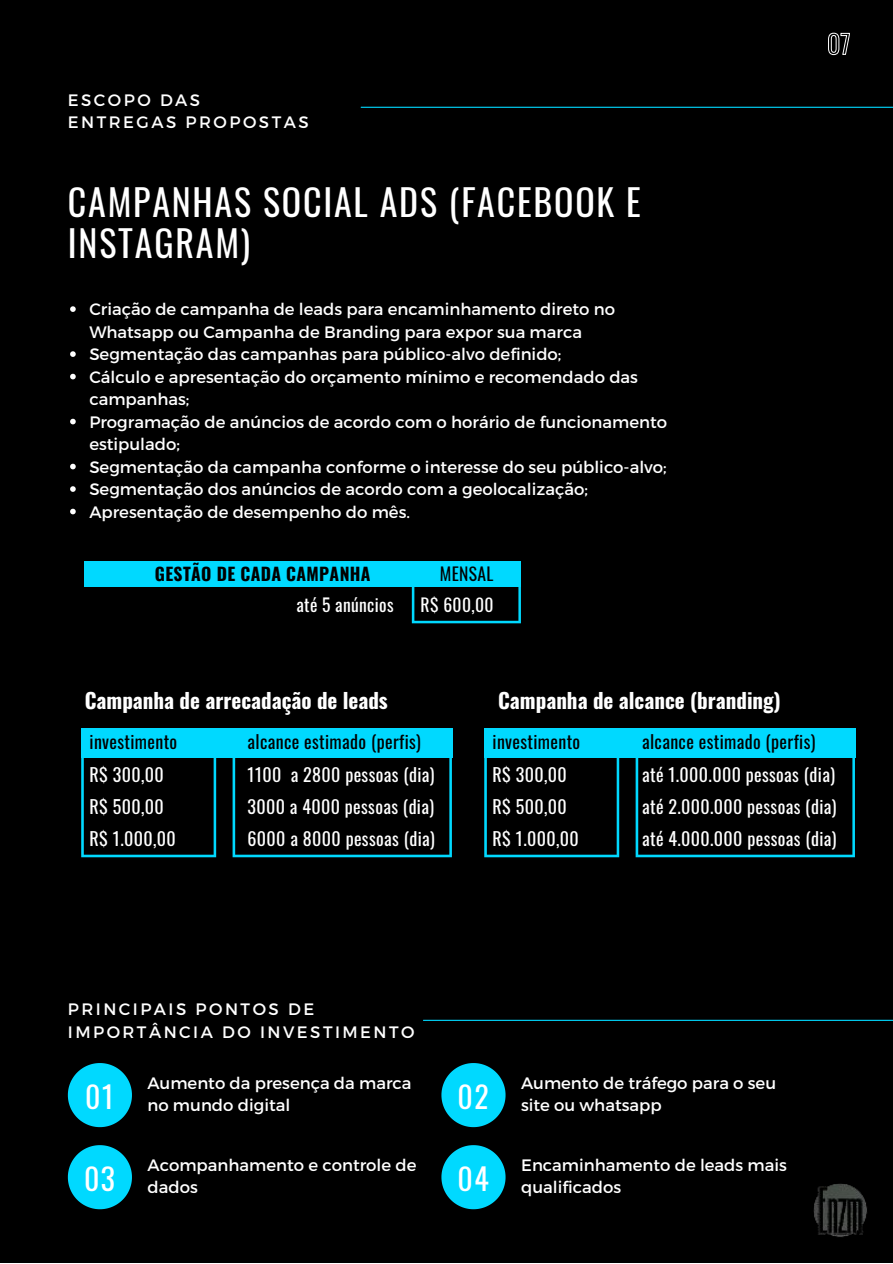
<style>
.page{position:relative;width:893px;height:1264px;background:#fff}
.page>*{position:absolute;margin:0;border:0;box-sizing:border-box;transform-origin:0 0}
.t1{font:36px/41.5px "Oswald";letter-spacing:.05em;color:#fff}
.t2{font:29.7px "Oswald";color:#fff}
.t3{font:700 21px "Oswald";color:#fff}
.t4{font:18px/32.2px "Oswald";letter-spacing:.02em;color:#fff;text-align:justify}
.t5{font:18px "Oswald";letter-spacing:.02em;color:#000}
.t6{font:17.55px "Oswald";letter-spacing:.02em;color:#fff}
.t7{font:700 17.55px "Oswald";letter-spacing:.02em;color:#000}
.t8{font:17.55px "Oswald";letter-spacing:.02em;color:#000}
.t9{font:16.5px/22.5px "Montserrat";color:#fff}
.t10{font:16.5px/22.5px "Montserrat";letter-spacing:.15em;color:#fff}
</style>
<div class="page">
<div style="left:0;top:0;width:892px;height:1262px;background:#000"></div>
<svg style="left:412px;top:565px;width:109px;height:58px"></svg>
<div style="left:84px;top:561px;width:436px;height:26px;background:#00d9ff"></div>
<svg style="left:828px;top:32px;width:22px;height:24px"></svg>
<hr style="left:423px;top:1019px;width:469px;height:1px;background:#00d9ff">
<hr style="left:361px;top:107px;width:531px;height:1px;background:#00d9ff">
<svg style="left:70px;top:306px;width:6px;height:6px"></svg>
<svg style="left:70px;top:351px;width:6px;height:6px"></svg>
<svg style="left:70px;top:374px;width:6px;height:5px"></svg>
<svg style="left:70px;top:419px;width:6px;height:5px"></svg>
<svg style="left:70px;top:464px;width:6px;height:5px"></svg>
<svg style="left:70px;top:486px;width:6px;height:6px"></svg>
<svg style="left:70px;top:508px;width:6px;height:6px"></svg>
<svg style="left:68px;top:1063px;width:64px;height:64px"></svg>
<svg style="left:68px;top:1145px;width:64px;height:64px"></svg>
<svg style="left:441px;top:1063px;width:64px;height:64px"></svg>
<svg style="left:441px;top:1145px;width:64px;height:64px"></svg>
<svg style="left:232px;top:758px;width:220px;height:99px"></svg>
<div style="left:81px;top:729px;width:371px;height:29px;background:#00d9ff"></div>
<svg style="left:81px;top:758px;width:135px;height:99px"></svg>
<svg style="left:635px;top:758px;width:219px;height:99px"></svg>
<div style="left:484px;top:729px;width:371px;height:29px;background:#00d9ff"></div>
<svg style="left:484px;top:758px;width:135px;height:99px"></svg>
<img style="left:813px;top:1183px;width:54px;height:54px">
<p class="t10" style="left:68px;top:88px;width:242px">ESCOPO DAS<br>ENTREGAS PROPOSTAS</p>
<h1 class="t1" style="left:68px;top:178px;width:574px">CAMPANHAS SOCIAL ADS (FACEBOOK E<br>INSTAGRAM)</h1>
<p class="t9" style="left:89px;top:298px;width:579px">Criação de campanha de leads para encaminhamento direto no Whatsapp ou Campanha de Branding para expor sua marca Segmentação das campanhas para público-alvo definido;<br>Cálculo e apresentação do orçamento mínimo e recomendado das campanhas;<br>Programação de anúncios de acordo com o horário de funcionamento estipulado;<br>Segmentação da campanha conforme o interesse do seu público-alvo; Segmentação dos anúncios de acordo com a geolocalização; Apresentação de desempenho do mês.</p>
<p class="t7" style="left:155px;top:565px;width:217px">GESTÃO DE CADA CAMPANHA</p>
<p class="t6" style="left:296px;top:589px;width:99px">até 5 anúncios</p>
<p class="t8" style="left:440px;top:558px;width:55px">MENSAL</p>
<p class="t6" style="left:420px;top:589px;width:75px">R$ 600,00</p>
<p class="t3" style="left:85px;top:689px;width:304px">Campanha de arrecadação de leads</p>
<p class="t5" style="left:89px;top:726px;width:89px">investimento</p>
<p class="t4" style="left:89px;top:756px;width:88px;text-align:left">R$ 300,00<br>R$ 500,00<br>R$ 1.000,00</p>
<p class="t5" style="left:247px;top:726px;width:175px">alcance estimado (perfis)</p>
<p class="t4" style="left:247px;top:756px;width:189px">1100 a 2800 pessoas (dia)<br>3000 a 4000 pessoas (dia)<br>6000 a 8000 pessoas (dia)</p>
<p class="t3" style="left:498px;top:689px;width:284px">Campanha de alcance (branding)</p>
<p class="t5" style="left:492px;top:726px;width:89px">investimento</p>
<p class="t4" style="left:492px;top:756px;width:88px;text-align:left">R$ 300,00<br>R$ 500,00<br>R$ 1.000,00</p>
<p class="t5" style="left:642px;top:726px;width:175px">alcance estimado (perfis)</p>
<p class="t4" style="left:642px;top:756px;width:196px">até 1.000.000 pessoas (dia) até 2.000.000 pessoas (dia) até 4.000.000 pessoas (dia)</p>
<p class="t10" style="left:68px;top:998px;width:348px">PRINCIPAIS PONTOS DE<br>IMPORTÂNCIA DO INVESTIMENTO</p>
<h2 class="t2" style="left:85px;top:1070px;width:30px">01</h2>
<p class="t9" style="left:147px;top:1071px;width:266px">Aumento da presença da marca no mundo digital</p>
<p class="t9" style="left:84px;top:1153px;width:334px;text-indent:64px">Acompanhamento e controle de<br><sup>03</sup> dados</p>
<h2 class="t2" style="left:457px;top:1070px;width:33px">02</h2>
<p class="t9" style="left:521px;top:1071px;width:256px">Aumento de tráfego para o seu site ou whatsapp</p>
<p class="t9" style="left:457px;top:1153px;width:331px;text-indent:64px">Encaminhamento de leads mais<br><sup>04</sup> qualificados</p>
</div>
